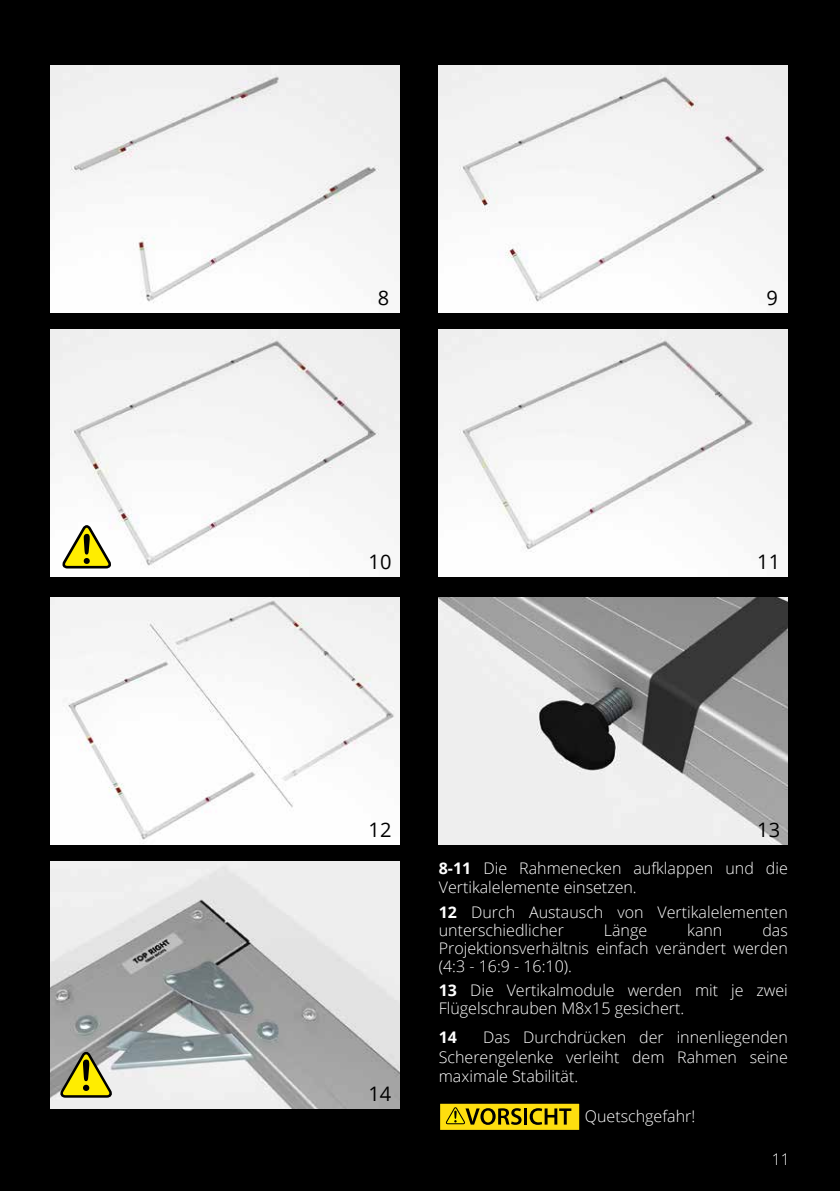
<style>
.page{position:relative;width:840px;height:1191px;background:#fff}
.page>*{position:absolute;margin:0;border:0;box-sizing:border-box;transform-origin:0 0}
.t1{font:20px "Open Sans";color:#000}
.t2{font:300 16px/18px "Open Sans";color:#fff}
.t3{font:700 16px "Open Sans";color:#fff}
.s1{font-weight:700}
</style>
<div class="page">
<div style="left:0;top:0;width:839px;height:1191px;background:#000"></div>
<img style="left:438px;top:598px;width:349px;height:246px">
<img style="left:438px;top:329px;width:349px;height:247px">
<img style="left:438px;top:66px;width:349px;height:246px">
<img style="left:50px;top:598px;width:349px;height:246px">
<img style="left:50px;top:66px;width:349px;height:246px">
<img style="left:50px;top:329px;width:349px;height:247px">
<img style="left:50px;top:861px;width:349px;height:247px">
<svg style="left:57px;top:1051px;width:56px;height:48px;background:#aca656"></svg>
<svg style="left:62px;top:525px;width:49px;height:43px"></svg>
<svg style="left:438px;top:1102px;width:142px;height:29px;background:#ae9909"></svg>
<p class="t1" style="left:377px;top:284px;width:13px">8</p>
<p class="t1" style="left:368px;top:547px;width:24px">10</p>
<p class="t1" style="left:766px;top:284px;width:13px">9</p>
<p class="t1" style="left:756px;top:547px;width:24px">11</p>
<p class="t1" style="left:368px;top:816px;width:24px">12</p>
<p class="t1" style="left:368px;top:1079px;width:24px">14</p>
<p class="t1" style="left:756px;top:816px;width:24px">13</p>
<p class="t2" style="left:438px;top:858px;width:350px;line-height:19.2px"><span class="s1">8-11</span> Die Rahmenecken aufklappen und die<br>Vertikalelemente einsetzen.</p>
<p class="t2" style="left:438px;top:902px;width:350px"><span class="s1">12</span> Durch Austausch von Vertikalelementen unterschiedlicher</p>
<p class="t2" style="left:438px;top:920px;width:350px;text-align:justify;text-indent:323px">das Projektionsverhältnis einfach verändert werden (4:3 - 16:9 - 16:10).</p>
<p class="t2" style="left:438px;top:980px;width:350px"><span class="s1">13</span> Die Vertikalmodule werden mit je zwei<br>Flügelschrauben M8x15 gesichert.</p>
<p class="t3" style="left:438px;top:1026px;width:20px">14</p>
<p class="t2" style="left:603px;top:920px;width:45px">Länge</p>
<p class="t2" style="left:686px;top:920px;width:37px">kann</p>
<p class="t2" style="left:438px;top:1027px;width:350px;line-height:19.2px;text-align:justify;text-indent:44px">Das Durchdrücken der innenliegenden Scherengelenke verleiht dem Rahmen seine maximale Stabilität.</p>
<p class="t2" style="left:584px;top:1106px;width:112px">Quetschgefahr!</p>
<p class="t2" style="left:771px;top:1149px;width:20px">11</p>
</div>
